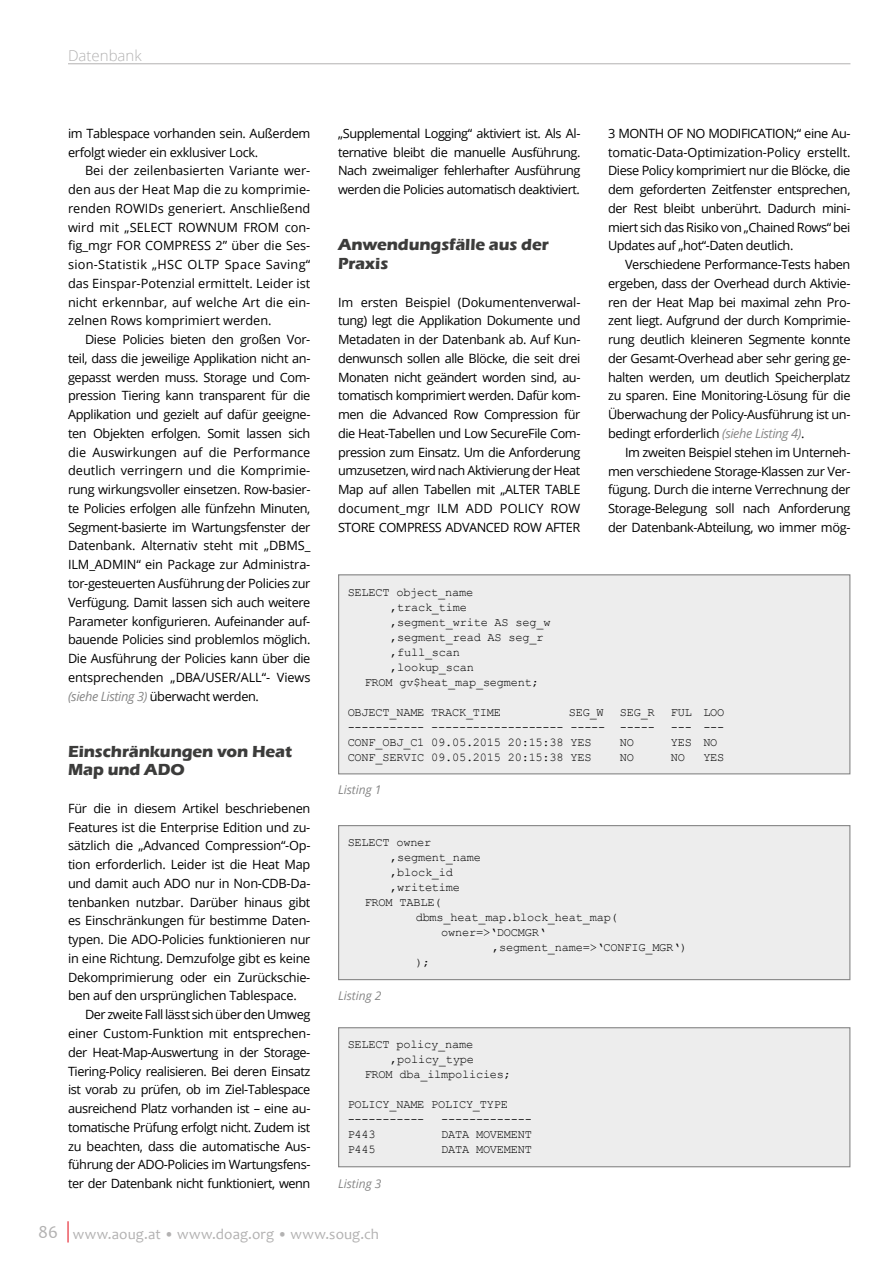
<style>
.page{position:relative;width:893px;height:1263px;background:#fff}
.page>*{position:absolute;margin:0;border:0;box-sizing:border-box;transform-origin:0 0}
.t1{font:700 16.5px/18.8px "Eras ITC";letter-spacing:-.005em;color:#3c3c3b}
.t2{font:15px "Candara";letter-spacing:.01em;color:#b3b2b2}
.t3{font:300 15px "Open Sans";color:#b3b2b2}
.t4{font:12.75px/18.8px "Open Sans";letter-spacing:-.03em;color:#000;text-align:justify}
.t5{font:12px/15px "Courier New";letter-spacing:-.02em;color:#000}
.t6{font:italic 12px "Open Sans";color:#878787}
.s1{font-style:italic;color:#878787}
.s2{font-size:18px}
</style>
<div class="page">
<svg style="left:68px;top:1221px;width:1px;height:21px"></svg>
<hr style="left:68px;top:64px;width:782px;height:1px;background:#b3b2b2">
<svg style="left:68px;top:63px;width:80px;height:2px"></svg>
<div style="left:339px;top:1028px;width:511px;height:139px;background:#ededed"></div>
<div style="left:338px;top:1027px;width:512px;height:140px;border:1px solid #878787"></div>
<div style="left:339px;top:575px;width:511px;height:199px;background:#ededed"></div>
<div style="left:338px;top:574px;width:512px;height:200px;border:1px solid #878787"></div>
<div style="left:339px;top:826px;width:511px;height:154px;background:#ededed"></div>
<div style="left:338px;top:825px;width:512px;height:155px;border:1px solid #878787"></div>
<p class="t3" style="left:68px;top:45px;width:75px">Datenbank</p>
<p class="t4" style="left:68px;top:123px;width:244px">im Tablespace vorhanden sein. Außerdem erfolgt wieder ein exklusiver Lock.</p>
<p class="t4" style="left:68px;top:161px;width:244px;text-indent:17px">Bei der zeilenbasierten Variante wer&shy;den aus der Heat Map die zu komprimie&shy;renden ROWIDs generiert. Anschließend wird mit „SELECT ROWNUM FROM con&shy;fig_mgr FOR COMPRESS 2” über die Ses&shy;sion-Statistik „HSC OLTP Space Saving“ das Einspar-Potenzial ermittelt. Leider ist nicht erkennbar, auf welche Art die ein&shy;zelnen Rows komprimiert werden.</p>
<p class="t4" style="left:68px;top:330px;width:244px;text-indent:17px">Diese Policies bieten den großen Vor&shy;teil, dass die jeweilige Applikation nicht an&shy;gepasst werden muss. Storage und Com&shy;pression Tiering kann transparent für die Applikation und gezielt auf dafür geeigne&shy;ten Objekten erfolgen. Somit lassen sich die Auswirkungen auf die Performance deutlich verringern und die Komprimie&shy;rung wirkungsvoller einsetzen. Row-basier&shy;te Policies erfolgen alle fünfzehn Minuten, Segment-basierte im Wartungsfenster der Datenbank. Alternativ steht mit „DBMS_ ILM_ADMIN“ ein Package zur Administra&shy;tor-gesteuerten Ausführung der Policies zur Verfügung. Damit lassen sich auch weitere Parameter konfigurieren. Aufeinander auf&shy;bauende Policies sind problemlos möglich.<br>Die Ausführung der Policies kann über die entsprechenden „DBA/USER/ALL“- Views <span class="s1">(siehe Listing 3)</span> überwacht werden.</p>
<p class="t1" style="left:68px;top:742px;width:226px">Einschränkungen von Heat<br>Map und ADO</p>
<p class="t4" style="left:68px;top:798px;width:244px">Für die in diesem Artikel beschriebenen Features ist die Enterprise Edition und zu&shy;sätzlich die „Advanced Compression“-Op&shy;tion erforderlich. Leider ist die Heat Map und damit auch ADO nur in Non-CDB-Da&shy;tenbanken nutzbar. Darüber hinaus gibt es Einschränkungen für bestimme Daten&shy;typen. Die ADO-Policies funktionieren nur in eine Richtung. Demzufolge gibt es keine Dekomprimierung oder ein Zurückschie&shy;ben auf den ursprünglichen Tablespace.</p>
<p class="t4" style="left:68px;top:1005px;width:244px;text-indent:17px">Der zweite Fall lässt sich über den Umweg einer Custom-Funktion mit entsprechen&shy;der Heat-Map-Auswertung in der Storage-Tiering-Policy realisieren. Bei deren Einsatz ist vorab zu prüfen, ob im Ziel-Tablespace ausreichend Platz vorhanden ist – eine au&shy;tomatische Prüfung erfolgt nicht. Zudem ist zu beachten, dass die automatische Aus&shy;führung der ADO-Policies im Wartungsfens&shy;ter der Datenbank nicht funktioniert, wenn</p>
<p class="t4" style="left:338px;top:123px;width:244px">„Supplemental Logging“ aktiviert ist. Als Al&shy;ternative bleibt die manuelle Ausführung.<br>Nach zweimaliger fehlerhafter Ausführung werden die Policies automatisch deaktiviert.</p>
<p class="t1" style="left:338px;top:236px;width:212px">Anwendungsfälle aus der<br>Praxis</p>
<p class="t4" style="left:338px;top:292px;width:244px">Im ersten Beispiel (Dokumentenverwal&shy;tung) legt die Applikation Dokumente und Metadaten in der Datenbank ab. Auf Kun&shy;denwunsch sollen alle Blöcke, die seit drei Monaten nicht geändert worden sind, au&shy;tomatisch komprimiert werden. Dafür kom&shy;men die Advanced Row Compression für die Heat-Tabellen und Low SecureFile Com&shy;pression zum Einsatz. Um die Anforderung umzusetzen, wird nach Aktivierung der Heat Map auf allen Tabellen mit „ALTER TABLE document_mgr ILM ADD POLICY ROW STORE COMPRESS ADVANCED ROW AFTER</p>
<p class="t4" style="left:608px;top:124px;width:244px">3 MONTH OF NO MODIFICATION;“ eine Au&shy;tomatic-Data-Optimization-Policy erstellt.<br>Diese Policy komprimiert nur die Blöcke, die dem geforderten Zeitfenster entsprechen, der Rest bleibt unberührt. Dadurch mini&shy;miert sich das Risiko von „Chained Rows“ bei Updates auf „hot“-Daten deutlich.</p>
<p class="t4" style="left:608px;top:255px;width:244px;text-indent:17px">Verschiedene Performance-Tests haben ergeben, dass der Overhead durch Aktivie&shy;ren der Heat Map bei maximal zehn Pro&shy;zent liegt. Aufgrund der durch Komprimie&shy;rung deutlich kleineren Segmente konnte der Gesamt-Overhead aber sehr gering ge&shy;halten werden, um deutlich Speicherplatz zu sparen. Eine Monitoring-Lösung für die Überwachung der Policy-Ausführung ist un&shy;bedingt erforderlich <span class="s1">(siehe Listing 4)</span>.</p>
<p class="t4" style="left:608px;top:442px;width:244px;text-indent:17px">Im zweiten Beispiel stehen im Unterneh&shy;men verschiedene Storage-Klassen zur Ver&shy;fügung. Durch die interne Verrechnung der Storage-Belegung soll nach Anforderung der Datenbank-Abteilung, wo immer mög-</p>
<p class="t5" style="left:348px;top:584px;width:127px">SELECT object_name</p>
<p class="t5" style="left:390px;top:599px;width:78px">,track_time</p>
<p class="t5" style="left:390px;top:614px;width:162px">,segment_write AS seg_w</p>
<p class="t5" style="left:390px;top:629px;width:155px">,segment_read AS seg_r</p>
<p class="t5" style="left:390px;top:644px;width:71px">,full_scan</p>
<p class="t5" style="left:390px;top:659px;width:85px">,lookup_scan</p>
<p class="t5" style="left:365px;top:674px;width:176px">FROM gv$heat_map_segment;</p>
<p class="t5" style="left:348px;top:704px;width:155px">OBJECT_NAME TRACK_TIME</p>
<p class="t5" style="left:569px;top:704px;width:37px">SEG_W</p>
<p class="t5" style="left:620px;top:704px;width:37px">SEG_R</p>
<p class="t5" style="left:671px;top:704px;width:55px">FUL LOO</p>
<p class="t5" style="left:348px;top:719px;width:309px">----------- ------------------- ----- -----</p>
<p class="t5" style="left:671px;top:719px;width:55px">--- ---</p>
<p class="t5" style="left:348px;top:734px;width:245px">CONF_OBJ_C1 09.05.2015 20:15:38 YES</p>
<p class="t5" style="left:620px;top:734px;width:16px">NO</p>
<p class="t5" style="left:671px;top:734px;width:48px">YES NO</p>
<p class="t5" style="left:348px;top:749px;width:245px">CONF_SERVIC 09.05.2015 20:15:38 YES</p>
<p class="t5" style="left:620px;top:749px;width:16px">NO</p>
<p class="t5" style="left:671px;top:749px;width:16px">NO</p>
<p class="t5" style="left:703px;top:749px;width:23px">YES</p>
<p class="t6" style="left:338px;top:781px;width:45px">Listing 1</p>
<p class="t5" style="left:348px;top:835px;width:85px">SELECT owner</p>
<p class="t5" style="left:390px;top:850px;width:92px">,segment_name</p>
<p class="t5" style="left:390px;top:865px;width:64px">,block_id</p>
<p class="t5" style="left:390px;top:880px;width:71px">,writetime</p>
<p class="t5" style="left:365px;top:895px;width:78px">FROM TABLE(</p>
<p class="t5" style="left:416px;top:910px;width:204px">dbms_heat_map.block_heat_map(</p>
<p class="t5" style="left:441px;top:925px;width:106px">owner=&gt;‘DOCMGR‘</p>
<p class="t5" style="left:492px;top:940px;width:197px">,segment_name=&gt;‘CONFIG_MGR‘)</p>
<p class="t5" style="left:416px;top:955px;width:16px">);</p>
<p class="t6" style="left:338px;top:988px;width:45px">Listing 2</p>
<p class="t5" style="left:348px;top:1037px;width:127px">SELECT policy_name</p>
<p class="t5" style="left:390px;top:1052px;width:85px">,policy_type</p>
<p class="t5" style="left:365px;top:1067px;width:148px">FROM dba_ilmpolicies;</p>
<p class="t5" style="left:348px;top:1097px;width:162px">POLICY_NAME POLICY_TYPE -----------</p>
<p class="t5" style="left:441px;top:1112px;width:92px">-------------</p>
<p class="t5" style="left:348px;top:1127px;width:30px">P443</p>
<p class="t5" style="left:441px;top:1127px;width:92px">DATA MOVEMENT</p>
<p class="t5" style="left:348px;top:1142px;width:30px">P445</p>
<p class="t5" style="left:441px;top:1142px;width:92px">DATA MOVEMENT</p>
<p class="t6" style="left:338px;top:1175px;width:45px">Listing 3</p>
<p class="t2" style="left:38px;top:1224px;width:342px"><span class="s2">86</span> www.aoug.at • www.doag.org • www.soug.ch</p>
</div>
